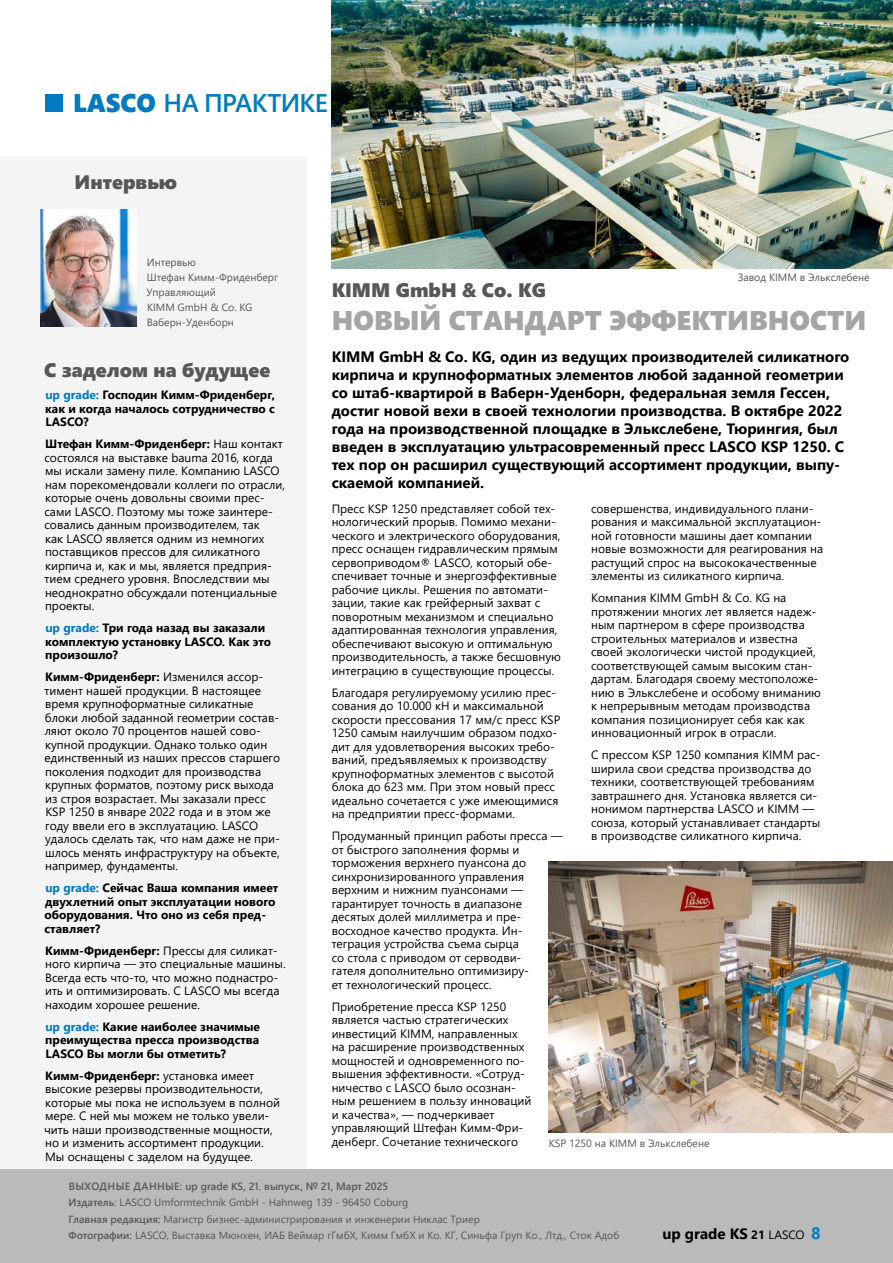
<style>
.page{position:relative;width:893px;height:1263px;background:#fff}
.page>*{position:absolute;margin:0;border:0;box-sizing:border-box;transform-origin:0 0}
.t1{font:27px "Segoe UI Black";color:#a6a5a5}
.t2{font:600 25.5px "Segoe UI";letter-spacing:-.025em;color:#007ac2}
.t3{font:19.5px "Segoe UI Black";color:#575756}
.t4{font:700 15px/18px "Segoe UI";color:#000}
.t5{font:12px/13.5px "Segoe UI";color:#000}
.t6{font:700 12px/13.5px "Segoe UI";color:#000;text-align:justify}
.t7{font:10.5px/15px "Segoe UI";color:#575756}
.s1{font-family:"Segoe UI Black";font-weight:400}
.s2{color:#007ac2}
.s3{font-weight:700}
.s4{font-weight:600}
.s5{font-size:12px}
.s6{font-weight:400;font-size:12px}
.s7{font-size:16.5px;color:#007ac2}
</style>
<div class="page">
<img style="left:549px;top:861px;width:344px;height:271px">
<div style="left:0;top:157px;width:306px;height:1041px;background:#f4f4f4"></div>
<div style="left:0;top:1169px;width:893px;height:94px;background:#bababa"></div>
<img style="left:332px;top:0;width:561px;height:268px">
<img style="left:40px;top:209px;width:96px;height:118px">
<div style="left:45px;top:94px;width:18px;height:18px;background:#007ac2"></div>
<h2 class="t2" style="left:73px;top:79px;width:256px"><span class="s1">LASCO</span> НА ПРАКТИКЕ</h2>
<h3 class="t3" style="left:75px;top:168px;width:104px">Интервью</h3>
<p class="t7" style="left:147px;top:254px;width:133px">Интервью<br>Штефан Кимм-Фриденберг<br>Управляющий<br>KIMM GmbH &amp; Co. KG<br>Ваберн-Уденборн</p>
<h3 class="t3" style="left:44px;top:356px;width:228px">С заделом на будущее</h3>
<p class="t6" style="left:45px;top:387px;width:231px"><span class="s2">up grade:</span> Господин Кимм-Фриденберг, как и когда началось сотрудничество с LASCO?</p>
<p class="t5" style="left:44px;top:436px;width:242px"><span class="s3">Штефан Кимм-Фриденберг:</span> Наш контакт состоялся на выставке bauma 2016, когда мы искали замену пиле. Компанию LASCO нам порекомендовали коллеги по отрасли, которые очень довольны своими прес&shy;сами LASCO. Поэтому мы тоже заинтере&shy;совались данным производителем, так<br>как LASCO является одним из немногих поставщиков прессов для силикатного кирпича и, как и мы, является предприя&shy;тием среднего уровня. Впоследствии мы неоднократно обсуждали потенциальные проекты.</p>
<p class="t6" style="left:45px;top:620px;width:227px;text-align:left"><span class="s2">up grade:</span> Три года назад вы заказали комплектую установку LASCO. Как это произошло?</p>
<p class="t5" style="left:45px;top:669px;width:237px"><span class="s3">Кимм-Фриденберг:</span> Изменился ассор&shy;тимент нашей продукции. В настоящее время крупноформатные силикатные блоки любой заданной геометрии состав&shy;ляют около 70 процентов нашей сово&shy;купной продукции. Однако только один единственный из наших прессов старшего поколения подходит для производства крупных форматов, поэтому риск выхода из строя возрастает. Мы заказали пресс KSP 1250 в январе 2022 года и в этом же году ввели его в эксплуатацию. LASCO удалось сделать так, что нам даже не при&shy;шлось менять инфраструктуру на объекте, например, фундаменты.</p>
<p class="t6" style="left:45px;top:880px;width:235px;text-align:left"><span class="s2">up grade:</span> Сейчас Ваша компания имеет двухлетний опыт эксплуатации нового оборудования. Что оно из себя пред&shy;ставляет?</p>
<p class="t5" style="left:45px;top:943px;width:242px"><span class="s3">Кимм-Фриденберг:</span> Прессы для силикат&shy;ного кирпича — это специальные машины.<br>Всегда есть что-то, что можно поднастро&shy;ить и оптимизировать. С LASCO мы всегда находим хорошее решение.</p>
<p class="t6" style="left:45px;top:1019px;width:216px"><span class="s2">up grade:</span> Какие наиболее значимые преимущества пресса производства LASCO Вы могли бы отметить?</p>
<p class="t5" style="left:44px;top:1068px;width:237px"><span class="s3">Кимм-Фриденберг:</span> установка имеет высокие резервы производительности, которые мы пока не используем в полной мере. С ней мы можем не только увели&shy;чить наши производственные мощности, но и изменить ассортимент продукции.<br>Мы оснащены с заделом на будущее.</p>
<h3 class="t3" style="left:332px;top:276px;width:216px">KIMM GmbH &amp; Co. KG</h3>
<p class="t7" style="left:738px;top:269px;width:133px">Завод KIMM в Элькслебене</p>
<h1 class="t1" style="left:332px;top:301px;width:536px">НОВЫЙ СТАНДАРТ ЭФФЕКТИВНОСТИ</h1>
<p class="t4" style="left:332px;top:346px;width:519px">KIMM GmbH &amp; Co. KG, один из ведущих производителей силикатного кирпича и крупноформатных элементов любой заданной геометрии со штаб-квартирой в Ваберн-Уденборн, федеральная земля Гессен, достиг новой вехи в своей технологии производства. В октябре 2022 года на производственной площадке в Элькслебене, Тюрингия, был введен в эксплуатацию ультрасовременный пресс LASCO KSP 1250. С тех пор он расширил существующий ассортимент продукции, выпу&shy;скаемой компанией.</p>
<p class="t5" style="left:332px;top:501px;width:231px">Пресс KSP 1250 представляет собой тех&shy;нологический прорыв. Помимо механи&shy;ческого и электрического оборудования, пресс оснащен гидравлическим прямым сервоприводом® LASCO, который обе&shy;спечивает точные и энергоэффективные рабочие циклы. Решения по автомати&shy;зации, такие как грейферный захват с поворотным механизмом и специально адаптированная технология управления, обеспечивают высокую и оптимальную производительность, а также бесшовную интеграцию в существующие процессы.</p>
<p class="t5" style="left:332px;top:685px;width:230px">Благодаря регулируемому усилию прес&shy;сования до 10.000 кН и максимальной скорости прессования 17 мм/с пресс KSP 1250 самым наилучшим образом подхо&shy;дит для удовлетворения высоких требо&shy;ваний, предъявляемых к производству крупноформатных элементов с высотой блока до 623 мм. При этом новый пресс идеально сочетается с уже имеющимися на предприятии пресс-формами.</p>
<p class="t5" style="left:332px;top:828px;width:233px">Продуманный принцип работы пресса — от быстрого заполнения формы и торможения верхнего пуансона до синхронизированного управления верхним и нижним пуансонами — гарантирует точность в диапазоне десятых долей миллиметра и пре&shy;восходное качество продукта. Ин&shy;теграция устройства съема сырца<br>со стола с приводом от серводви-<br>гателя дополнительно оптимизиру-<br>ет технологический процесс.</p>
<p class="t5" style="left:332px;top:999px;width:201px">Приобретение пресса KSP 1250 является частью стратегических инвестиций KIMM, направленных на расширение производственных мощностей и одновременного по&shy;вышения эффективности. «Сотруд&shy;ничество с LASCO было осознан&shy;ным решением в пользу инноваций и качества», — подчеркивает управляющий Штефан Кимм-Фри&shy;денберг. Сочетание технического</p>
<p class="t5" style="left:591px;top:501px;width:234px">совершенства, индивидуального плани&shy;рования и максимальной эксплуатацион&shy;ной готовности машины дает компании новые возможности для реагирования на растущий спрос на высококачественные элементы из силикатного кирпича.</p>
<p class="t5" style="left:591px;top:590px;width:231px">Компания KIMM GmbH &amp; Co. KG на протяжении многих лет является надеж&shy;ным партнером в сфере производства строительных материалов и известна своей экологически чистой продукцией, соответствующей самым высоким стан&shy;дартам. Благодаря своему местоположе&shy;нию в Элькслебене и особому вниманию к непрерывным методам производства компания позиционирует себя как как инновационный игрок в отрасли.</p>
<p class="t5" style="left:591px;top:747px;width:231px">С прессом KSP 1250 компания KIMM рас&shy;ширила свои средства производства до техники, соответствующей требованиям завтрашнего дня. Установка является си&shy;нонимом партнерства LASCO и KIMM — союза, который устанавливает стандарты в производстве силикатного кирпича.</p>
<p class="t7" style="left:549px;top:1134px;width:162px">KSP 1250 на KIMM в Элькслебене</p>
<p class="t7" style="left:69px;top:1177px;width:552px;line-height:16.5px"><span class="s4">ВЫХОДНЫЕ ДАННЫЕ: up grade KS, 21. выпуск, № 21, Март 2025<br>Издатель</span>: LASCO Umformtechnik GmbH - Hahnweg 139 - 96450 Coburg<br><span class="s4">Главная редакция:</span> Магистр бизнес-администрирования и инженерии Никлас Триер<br><span class="s4">Фотографии:</span> LASCO, Выставка Мюнхен, ИАБ Веймар гГмбХ, Кимм ГмбХ и Ко. КГ, Синьфа Груп Ко., Лтд., Сток Адоб</p>
<p class="t4" style="left:662px;top:1224px;width:160px">up grade KS <span class="s5">21</span> <span class="s6">LASCO</span> <span class="s7">8</span></p>
</div>
